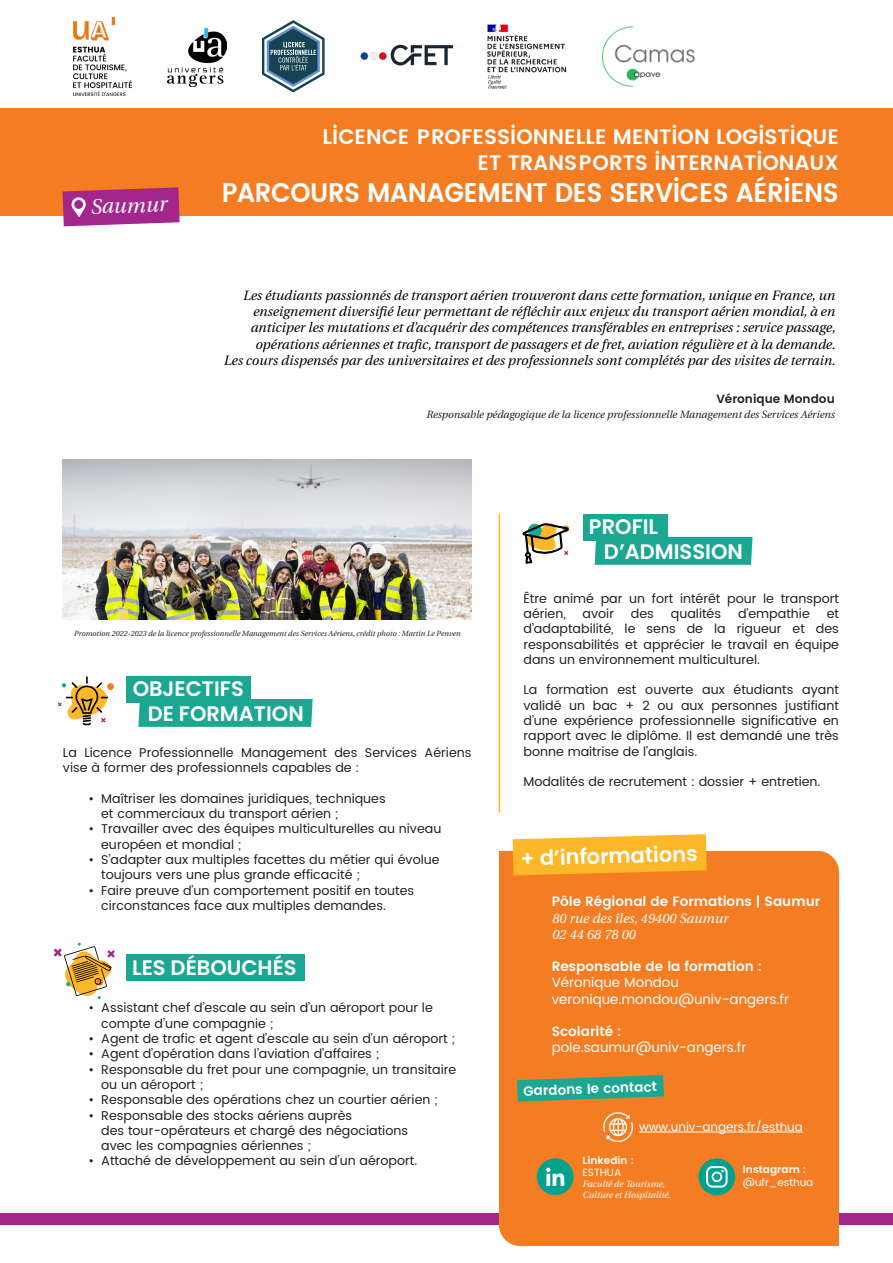
<style>
.page{position:relative;width:893px;height:1263px;background:#fff}
.page>*{position:absolute;margin:0;border:0;box-sizing:border-box;transform-origin:0 0}
.t1{font:600 27px "UA Poppins Titre";letter-spacing:-.015em;color:#fff;scale:.95 1}
.t2{font:600 21px "UA Poppins Titre";color:#fff}
.t3{font:600 21px "Poppins";color:#fff}
.t4{font:italic 21px "UA Poppins Texte";color:#fff}
.t5{font:italic 13.5px/16.2px "UA Poppins Texte";color:#000001;text-align:right}
.t6{font:600 13.5px "UA Poppins Texte";color:#fff}
.t7{font:13.5px "UA Poppins Texte";color:#fff}
.t8{font:italic 13.5px "UA Poppins Texte";color:#fff}
.t9{font:12.75px/15.3px "UA Poppins Texte";color:#231f20}
.t10{font:12px "UA Poppins Texte";color:#fff}
.t11{font:600 12px "UA Poppins Texte";color:#231f20}
.t12{font:italic 10.5px "UA Poppins Texte";color:#231f20}
.t13{font:600 10.5px "UA Poppins Texte";color:#fff}
.t14{font:10.5px "UA Poppins Texte";color:#fff}
.t15{font:italic 9px/10.8px "UA Poppins Texte";color:#fff}
.t16{font:italic 7.5px "UA Poppins Texte";color:#231f20}
</style>
<div class="page">
<img style="left:73px;top:17px;width:59px;height:79px">
<img style="left:167px;top:28px;width:59px;height:58px">
<svg style="left:262px;top:20px;width:63px;height:72px"></svg>
<img style="left:360px;top:44px;width:94px;height:22px">
<img style="left:487px;top:24px;width:80px;height:65px">
<img style="left:602px;top:26px;width:93px;height:61px">
<div style="left:0;top:1213px;width:893px;height:11px;background:#a3268d"></div>
<div style="left:0;top:108px;width:893px;height:108px;background:#f47d23"></div>
<div style="left:499px;top:851px;width:340px;height:395px;background:#f47d23"></div>
<svg style="left:63px;top:187px;width:117px;height:39px;background:#af3b8d"></svg>
<svg style="left:513px;top:834px;width:194px;height:41px;background:#fbb936"></svg>
<div style="left:537px;top:1158px;width:37px;height:37px;background:#00a18d;border-radius:50%"></div>
<svg style="left:546px;top:1168px;width:18px;height:18px"></svg>
<div style="left:698px;top:1158px;width:37px;height:37px;background:#00a18d;border-radius:50%"></div>
<svg style="left:706px;top:1166px;width:22px;height:21px"></svg>
<svg style="left:517px;top:1075px;width:147px;height:26px;background:#419f7e"></svg>
<svg style="left:603px;top:1111px;width:30px;height:31px"></svg>
<hr style="left:639px;top:1132px;width:164px;height:1px;background:#fff">
<div style="left:126px;top:676px;width:125px;height:26px;background:#1ba792"></div>
<div style="left:138px;top:699px;width:175px;height:28px;background:#1ba792"></div>
<div style="left:107px;top:683px;width:7px;height:7px;background:#f47d23;border-radius:50%"></div>
<svg style="left:58px;top:676px;width:50px;height:49px"></svg>
<svg style="left:54px;top:943px;width:61px;height:56px"></svg>
<div style="left:126px;top:955px;width:178px;height:26px;background:#1ba792"></div>
<img style="left:63px;top:459px;width:408px;height:160px">
<hr style="left:499px;top:514px;width:1px;height:299px;background:#fcb828">
<div style="left:583px;top:514px;width:84px;height:26px;background:#1ba792"></div>
<div style="left:595px;top:537px;width:157px;height:28px;background:#1ba792"></div>
<svg style="left:523px;top:523px;width:45px;height:41px"></svg>
<p class="t4" style="left:90px;top:190px;width:78px;rotate:-2deg">Saumur</p>
<p class="t2" style="left:323px;top:122px;width:518px">LICENCE PROFESSIONNELLE MENTION LOGISTIQUE</p>
<p class="t2" style="left:478px;top:147px;width:363px">ET TRANSPORTS INTERNATIONAUX</p>
<p class="t1" style="left:222px;top:173px;width:651px">PARCOURS MANAGEMENT DES SERVICES AÉRIENS</p>
<p class="t5" style="left:243px;top:287px;width:594px">Les étudiants passionnés de transport aérien trouveront dans cette formation, unique en France, un enseignement diversifié leur permettant de réfléchir aux enjeux du transport aérien mondial, à en anticiper les mutations et d’acquérir des compétences transférables en entreprises : service passage, opérations aériennes et trafic, transport de passagers et de fret, aviation régulière et à la demande.</p>
<p class="t5" style="left:223px;top:351px;width:613px">Les cours dispensés par des universitaires et des professionnels sont complétés par des visites de terrain.</p>
<p class="t11" style="left:716px;top:390px;width:120px">Véronique Mondou</p>
<p class="t12" style="left:426px;top:406px;width:410px">Responsable pédagogique de la licence professionnelle Management des Services Aériens</p>
<p class="t16" style="left:74px;top:627px;width:388px">Promotion 2022-2023 de la licence professionnelle Management des Services Aériens, crédit photo : Martin Le Penven</p>
<p class="t3" style="left:133px;top:677px;width:113px">OBJECTIFS</p>
<p class="t3" style="left:148px;top:702px;width:158px">DE FORMATION</p>
<p class="t9" style="left:63px;top:745px;width:410px">La Licence Professionnelle Management des Services Aériens vise à former des professionnels capables de :</p>
<p class="t9" style="left:88px;top:791px;width:299px">• Maîtriser les domaines juridiques, techniques</p>
<p class="t9" style="left:101px;top:806px;width:239px">et commerciaux du transport aérien ;</p>
<p class="t9" style="left:101px;top:822px;width:342px;text-indent:-13px">• Travailler avec des équipes multiculturelles au niveau européen et mondial ;</p>
<p class="t9" style="left:101px;top:852px;width:340px;text-indent:-13px">• S’adapter aux multiples facettes du métier qui évolue toujours vers une plus grande efficacité ;</p>
<p class="t9" style="left:101px;top:883px;width:314px;text-indent:-13px">• Faire preuve d’un comportement positif en toutes circonstances face aux multiples demandes.</p>
<p class="t3" style="left:132px;top:955px;width:166px">LES DÉBOUCHÉS</p>
<p class="t9" style="left:101px;top:1001px;width:333px;text-indent:-13px">• Assistant chef d’escale au sein d’un aéroport pour le compte d’une compagnie ;</p>
<p class="t9" style="left:88px;top:1031px;width:368px">• Agent de trafic et agent d’escale au sein d’un aéroport ;</p>
<p class="t9" style="left:88px;top:1047px;width:292px">• Agent d’opération dans l’aviation d’affaires ;</p>
<p class="t9" style="left:101px;top:1062px;width:357px;text-indent:-13px">• Responsable du fret pour une compagnie, un transitaire ou un aéroport ;</p>
<p class="t9" style="left:88px;top:1092px;width:351px">• Responsable des opérations chez un courtier aérien ;</p>
<p class="t9" style="left:88px;top:1108px;width:265px">• Responsable des stocks aériens auprès</p>
<p class="t9" style="left:101px;top:1123px;width:308px">des tour-opérateurs et chargé des négociations</p>
<p class="t9" style="left:101px;top:1138px;width:211px">avec les compagnies aériennes ;</p>
<p class="t9" style="left:88px;top:1154px;width:330px">• Attaché de développement au sein d’un aéroport.</p>
<p class="t3" style="left:589px;top:515px;width:71px">PROFIL</p>
<p class="t3" style="left:604px;top:540px;width:140px">D’ADMISSION</p>
<p class="t9" style="left:523px;top:591px;width:317px">Être animé par un fort intérêt pour le transport aérien,</p>
<p class="t9" style="left:583px;top:606px;width:33px">avoir</p>
<p class="t9" style="left:631px;top:606px;width:25px">des</p>
<p class="t9" style="left:671px;top:606px;width:52px">qualités</p>
<p class="t9" style="left:738px;top:606px;width:73px">d’empathie</p>
<p class="t9" style="left:523px;top:606px;width:317px;text-align:justify;text-indent:303px">et d’adaptabilité, le sens de la rigueur et des responsabilités et apprécier le travail en équipe dans un environnement multiculturel.</p>
<p class="t9" style="left:523px;top:683px;width:317px;text-align:justify">La formation est ouverte aux étudiants ayant validé un bac + 2 ou aux personnes justifiant d’une expérience professionnelle significative en rapport avec le diplôme. Il est demandé une très bonne maitrise de l’anglais.</p>
<p class="t9" style="left:523px;top:774px;width:298px">Modalités de recrutement : dossier + entretien.</p>
<p class="t3" style="left:520px;top:847px;width:178px;rotate:-2deg">+ d’informations</p>
<p class="t6" style="left:552px;top:891px;width:270px">Pôle Régional de Formations | Saumur</p>
<p class="t8" style="left:552px;top:907px;width:178px">80 rue des îles, 49400 Saumur</p>
<p class="t8" style="left:552px;top:924px;width:85px">02 44 68 78 00</p>
<p class="t6" style="left:552px;top:956px;width:212px">Responsable de la formation :</p>
<p class="t7" style="left:552px;top:973px;width:129px">Véronique Mondou</p>
<p class="t7" style="left:552px;top:989px;width:239px">veronique.mondou@univ-angers.fr</p>
<p class="t6" style="left:552px;top:1021px;width:71px">Scolarité :</p>
<p class="t7" style="left:552px;top:1038px;width:196px">pole.saumur@univ-angers.fr</p>
<p class="t6" style="left:523px;top:1081px;width:135px;rotate:-2deg">Gardons le contact</p>
<p class="t10" style="left:639px;top:1118px;width:165px">www.univ-angers.fr/esthua</p>
<p class="t13" style="left:583px;top:1152px;width:53px">Linkedin :</p>
<p class="t14" style="left:583px;top:1165px;width:40px">ESTHUA</p>
<p class="t15" style="left:583px;top:1178px;width:90px">Faculté de Tourisme,<br>Culture et Hospitalité.</p>
<p class="t13" style="left:743px;top:1162px;width:65px">Instagram :</p>
<p class="t14" style="left:743px;top:1174px;width:72px">@ufr_esthua</p>
</div>
